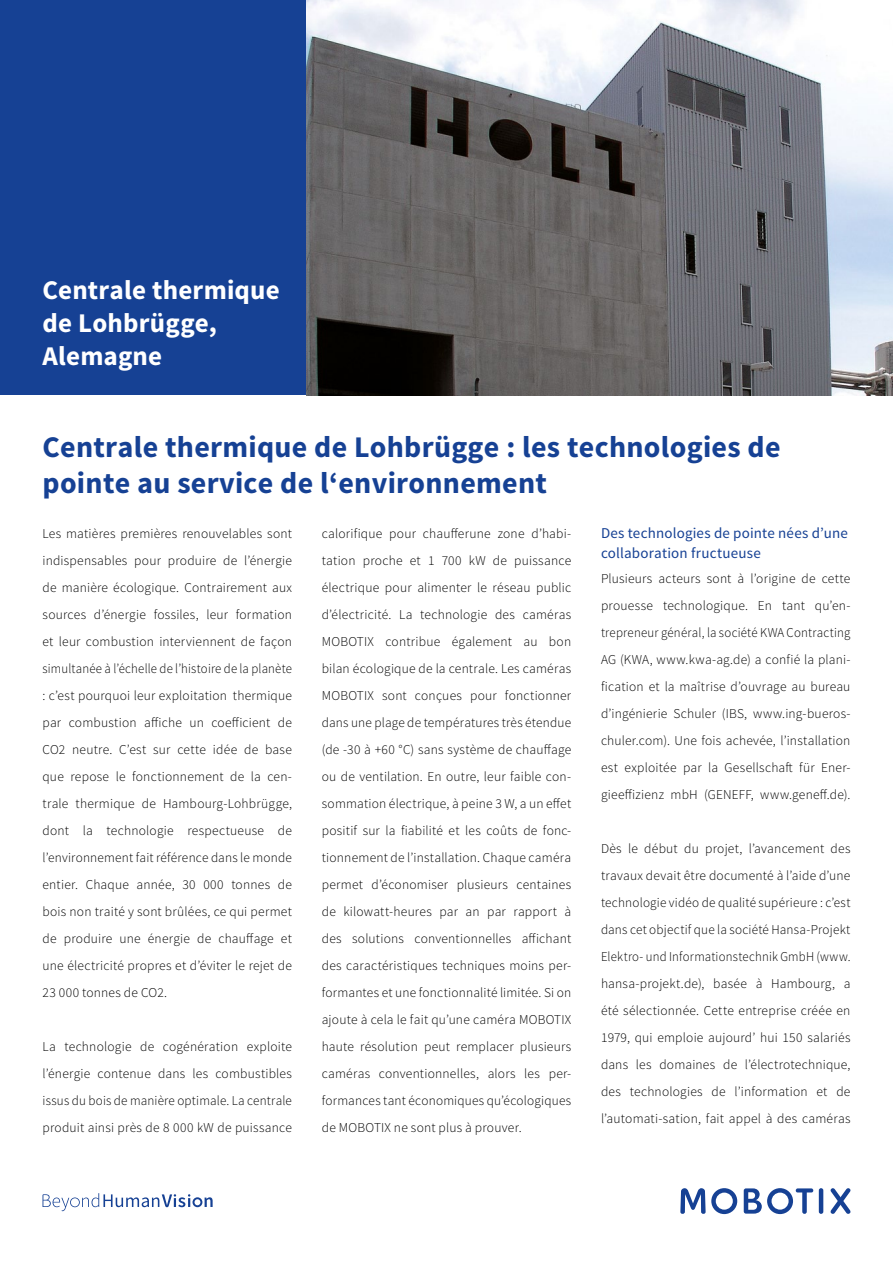
<style>
.page{position:relative;width:893px;height:1263px;background:#fff}
.page>*{position:absolute;margin:0;border:0;box-sizing:border-box;transform-origin:0 0}
._01_Header_Source_Sa{font:700 30px/36px "Source Sans Pro";letter-spacing:.01em;color:#164194}
._01_BU_im_blauen_Fel{font:700 27px/33px "Source Sans Pro";letter-spacing:.01em;color:#fff}
._03_Zwischen_Head{font:15px/20.5px "Source Sans Pro";letter-spacing:.015em;color:#164194}
._02_Body_Text{font:300 13.5px/27px "Source Sans Pro";letter-spacing:.015em;color:#000;text-align:justify}
</style>
<div class="page">
<div style="left:0;top:0;width:307px;height:395px;background:#164194"></div>
<hr style="left:819px;top:1188px;width:4px;height:26px;background:#164194;border-radius:2px">
<svg style="left:831px;top:1188px;width:19px;height:26px"></svg>
<svg style="left:680px;top:1188px;width:57px;height:26px"></svg>
<svg style="left:744px;top:1188px;width:69px;height:26px"></svg>
<svg style="left:43px;top:1193px;width:170px;height:18px"></svg>
<img style="left:307px;top:0;width:586px;height:395px">
<p class="_01_BU_im_blauen_Fel" style="left:43px;top:275px;width:239px">Centrale thermique de Lohbrügge,</p>
<p class="_01_BU_im_blauen_Fel" style="left:43px;top:341px;width:121px">Alemagne</p>
<p class="_01_Header_Source_Sa" style="left:43px;top:430px;width:740px">Centrale thermique de Lohbrügge : les technologies de pointe au service de l‘environnement</p>
<p class="_02_Body_Text" style="left:43px;top:520px;width:251px">Les matières premières renouvelables sont indispensables pour produire de l’énergie de manière écologique. Contrairement aux sources d’énergie fossiles, leur formation et leur combustion interviennent de façon simultanée à l’échelle de l’histoire de la planète : c’est pourquoi leur exploitation thermique par combustion affiche un coefficient de CO2 neutre. C’est sur cette idée de base que repose le fonctionnement de la cen&shy;trale thermique de Hambourg-Lohbrügge, dont la technologie respectueuse de l’environnement fait référence dans le monde entier. Chaque année, 30 000 tonnes de bois non traité y sont brûlées, ce qui permet de produire une énergie de chauffage et une électricité propres et d’éviter le rejet de 23 000 tonnes de CO2.</p>
<p class="_02_Body_Text" style="left:43px;top:1033px;width:251px">La technologie de cogénération exploite l’énergie contenue dans les combustibles issus du bois de manière optimale. La centrale produit ainsi près de 8 000 kW de puissance</p>
<p class="_02_Body_Text" style="left:322px;top:520px;width:251px">calorifique pour chaufferune zone d’habi&shy;tation proche et 1 700 kW de puissance électrique pour alimenter le réseau public d’électricité. La technologie des caméras MOBOTIX contribue également au bon bilan écologique de la centrale. Les caméras MOBOTIX sont conçues pour fonctionner dans une plage de températures très étendue (de -30 à +60 °C) sans système de chauffage ou de ventilation. En outre, leur faible con&shy;sommation électrique, à peine 3 W, a un effet positif sur la fiabilité et les coûts de fonc&shy;tionnement de l’installation. Chaque caméra permet d’économiser plusieurs centaines de kilowatt-heures par an par rapport à des solutions conventionnelles affichant des caractéristiques techniques moins per&shy;formantes et une fonctionnalité limitée. Si on ajoute à cela le fait qu’une caméra MOBOTIX haute résolution peut remplacer plusieurs caméras conventionnelles, alors les per&shy;formances tant économiques qu’écologiques de MOBOTIX ne sont plus à prouver.</p>
<p class="_03_Zwischen_Head" style="left:601px;top:523px;width:248px">Des technologies de pointe nées d’une collaboration fructueuse</p>
<p class="_02_Body_Text" style="left:601px;top:565px;width:251px">Plusieurs acteurs sont à l’origine de cette prouesse technologique. En tant qu’en&shy;trepreneur général, la société KWA Contracting AG (KWA, www.kwa-ag.de) a confié la plani&shy;fication et la maîtrise d’ouvrage au bureau d’ingénierie Schuler (IBS, www.ing-bueros&shy;chuler.com). Une fois achevée, l’installation est exploitée par la Gesellschaft für Ener&shy;gieeffizienz mbH (GENEFF, www.geneff.de).</p>
<p class="_02_Body_Text" style="left:601px;top:835px;width:251px">Dès le début du projet, l’avancement des travaux devait être documenté à l’aide d’une technologie vidéo de qualité supérieure : c’est dans cet objectif que la société Hansa-Projekt Elektro- und Informationstechnik GmbH (www. hansa-projekt.de), basée à Hambourg, a été sélectionnée. Cette entreprise créée en 1979, qui emploie aujourd’ hui 150 salariés dans les domaines de l’électrotechnique, des technologies de l’information et de l’automati-sation, fait appel à des caméras</p>
</div>
